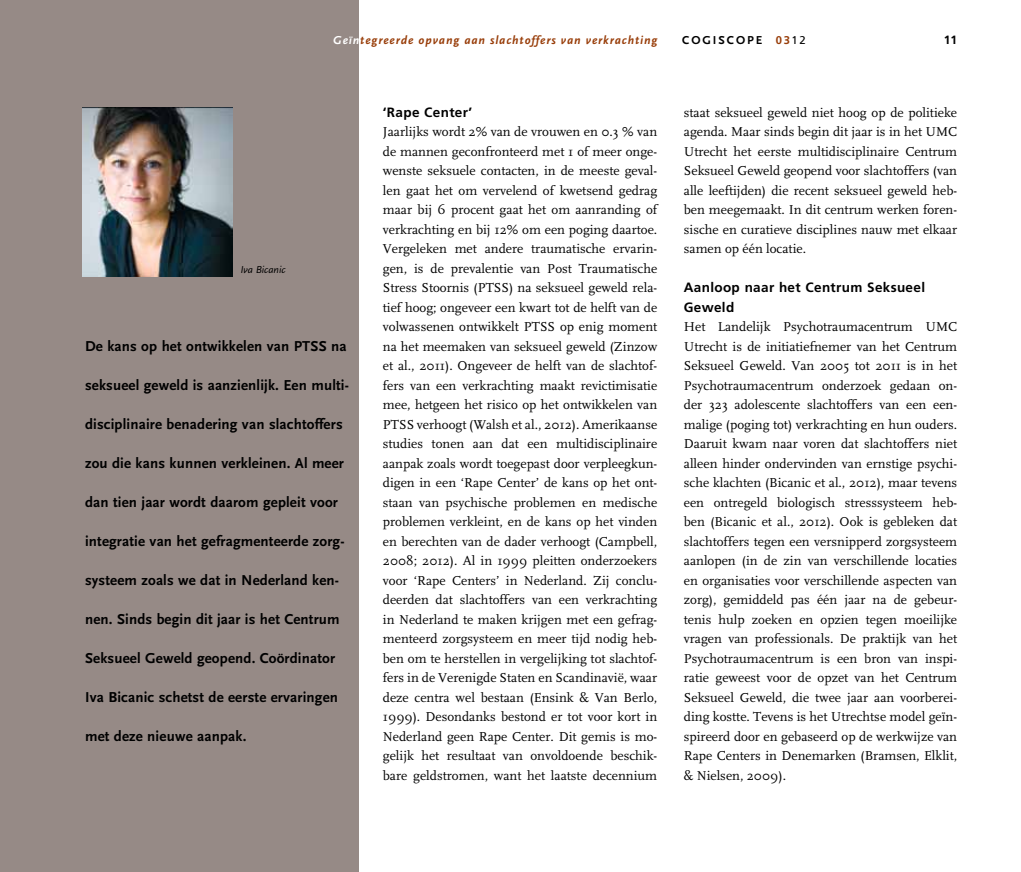
<style>
.page{position:relative;width:1021px;height:872px;background:#fff}
.page>*{position:absolute;margin:0;border:0;box-sizing:border-box;transform-origin:0 0}
.t1{font:700 15px "Scala Sans Pro";letter-spacing:.01em;color:#000}
.t2{font:13.5px/19.5px "FF Scala";color:#000;text-align:justify}
.t3{font:700 13.5px/19.5px "Frutiger LT Std";letter-spacing:.025em;color:#000}
.t4{font:italic 700 12px "Scala Sans Pro";letter-spacing:.075em;color:#983d09}
.t5{font:700 12px "Scala Sans Pro";color:#000}
.t6{font:700 12px "Frutiger LT Std";color:#000}
.t7{font:italic 10.5px "Scala Sans Pro";color:#000}
.s1{color:#fff}
.s2{font-family:"Frutiger LT Std";font-size:11.25px;color:#983d09}
.s3{font-family:"Frutiger LT Std";font-weight:400;font-size:11.25px}
</style>
<div class="page">
<div style="left:0;top:0;width:358px;height:872px;background:#968a86"></div>
<img style="left:83px;top:107px;width:149px;height:169px">
<p class="t4" style="left:333px;top:32px;width:326px"><span class="s1">Geïn</span>tegreerde opvang aan slachtoffers van verkrachting</p>
<p class="t5" style="left:682px;top:33px;width:125px">cogiscope <span class="s2">03</span><span class="s3">12</span></p>
<p class="t6" style="left:943px;top:32px;width:15px">11</p>
<p class="t7" style="left:240px;top:263px;width:47px">Iva Bicanic</p>
<p class="t1" style="left:85px;top:337px;width:263px">De kans op het ontwikkelen van PTSS na</p>
<p class="t1" style="left:85px;top:376px;width:265px">seksueel geweld is aanzienlijk. Een multi-</p>
<p class="t1" style="left:85px;top:415px;width:259px">disciplinaire benadering van slachtoffers</p>
<p class="t1" style="left:85px;top:454px;width:260px">zou die kans kunnen verkleinen. Al meer</p>
<p class="t1" style="left:85px;top:493px;width:254px">dan tien jaar wordt daarom gepleit voor</p>
<p class="t1" style="left:85px;top:532px;width:261px">integratie van het gefragmenteerde zorg-</p>
<p class="t1" style="left:85px;top:571px;width:255px">systeem zoals we dat in Nederland ken-</p>
<p class="t1" style="left:85px;top:610px;width:256px">nen. Sinds begin dit jaar is het Centrum</p>
<p class="t1" style="left:85px;top:649px;width:252px">Seksueel Geweld geopend. Coördinator</p>
<p class="t1" style="left:85px;top:688px;width:254px">Iva Bicanic schetst de eerste ervaringen</p>
<p class="t1" style="left:85px;top:727px;width:163px">met deze nieuwe aanpak.</p>
<p class="t3" style="left:383px;top:102px;width:91px">‘Rape Center’</p>
<p class="t2" style="left:383px;top:122px;width:276px">Jaarlijks wordt 2% van de vrouwen en 0.3 % van de mannen geconfronteerd met 1 of meer onge&shy;wenste seksuele contacten, in de meeste geval&shy;len gaat het om vervelend of kwetsend gedrag maar bij 6 procent gaat het om aanranding of verkrachting en bij 12% om een poging daartoe.<br>Vergeleken met andere traumatische ervarin&shy;gen, is de prevalentie van Post Traumatische Stress Stoornis (PTSS) na seksueel geweld rela&shy;tief hoog; ongeveer een kwart tot de helft van de volwassenen ontwikkelt PTSS op enig moment na het meemaken van seksueel geweld (Zinzow et al., 2011). Ongeveer de helft van de slachtof&shy;fers van een verkrachting maakt revictimisatie mee, hetgeen het risico op het ontwikkelen van PTSS verhoogt (Walsh et al., 2012). Amerikaanse studies tonen aan dat een multidisciplinaire aanpak zoals wordt toegepast door verpleegkun&shy;digen in een ‘Rape Center’ de kans op het ont&shy;staan van psychische problemen en medische problemen verkleint, en de kans op het vinden en berechten van de dader verhoogt (Campbell, 2008; 2012). Al in 1999 pleitten onderzoekers voor ‘Rape Centers’ in Nederland. Zij conclu&shy;deerden dat slachtoffers van een verkrachting in Nederland te maken krijgen met een gefrag&shy;menteerd zorgsysteem en meer tijd nodig heb&shy;ben om te herstellen in vergelijking tot slachtof&shy;fers in de Verenigde Staten en Scandinavië, waar deze centra wel bestaan (Ensink &amp; Van Berlo, 1999). Desondanks bestond er tot voor kort in Nederland geen Rape Center. Dit gemis is mo&shy;gelijk het resultaat van onvoldoende beschik&shy;bare geldstromen, want het laatste decennium</p>
<p class="t2" style="left:684px;top:103px;width:275px">staat seksueel geweld niet hoog op de politieke agenda. Maar sinds begin dit jaar is in het UMC Utrecht het eerste multidisciplinaire Centrum Seksueel Geweld geopend voor slachtoffers (van alle leeftijden) die recent seksueel geweld heb&shy;ben meegemaakt. In dit centrum werken foren&shy;sische en curatieve disciplines nauw met elkaar samen op één locatie.</p>
<p class="t3" style="left:684px;top:278px;width:243px">Aanloop naar het Centrum Seksueel<br>Geweld</p>
<p class="t2" style="left:684px;top:317px;width:275px">Het Landelijk Psychotraumacentrum UMC Utrecht is de initiatiefnemer van het Centrum Seksueel Geweld. Van 2005 tot 2011 is in het Psychotraumacentrum onderzoek gedaan on&shy;der 323 adolescente slachtoffers van een een&shy;malige (poging tot) verkrachting en hun ouders.<br>Daaruit kwam naar voren dat slachtoffers niet alleen hinder ondervinden van ernstige psychi&shy;sche klachten (Bicanic et al., 2012), maar tevens een ontregeld biologisch stresssysteem heb&shy;ben (Bicanic et al., 2012). Ook is gebleken dat slachtoffers tegen een versnipperd zorgsysteem aanlopen (in de zin van verschillende locaties en organisaties voor verschillende aspecten van zorg), gemiddeld pas één jaar na de gebeur&shy;tenis hulp zoeken en opzien tegen moeilijke vragen van professionals. De praktijk van het Psychotraumacentrum is een bron van inspi&shy;ratie geweest voor de opzet van het Centrum Seksueel Geweld, die twee jaar aan voorberei&shy;ding kostte. Tevens is het Utrechtse model geïn&shy;spireerd door en gebaseerd op de werkwijze van Rape Centers in Denemarken (Bramsen, Elklit, &amp; Nielsen, 2009).</p>
</div>
